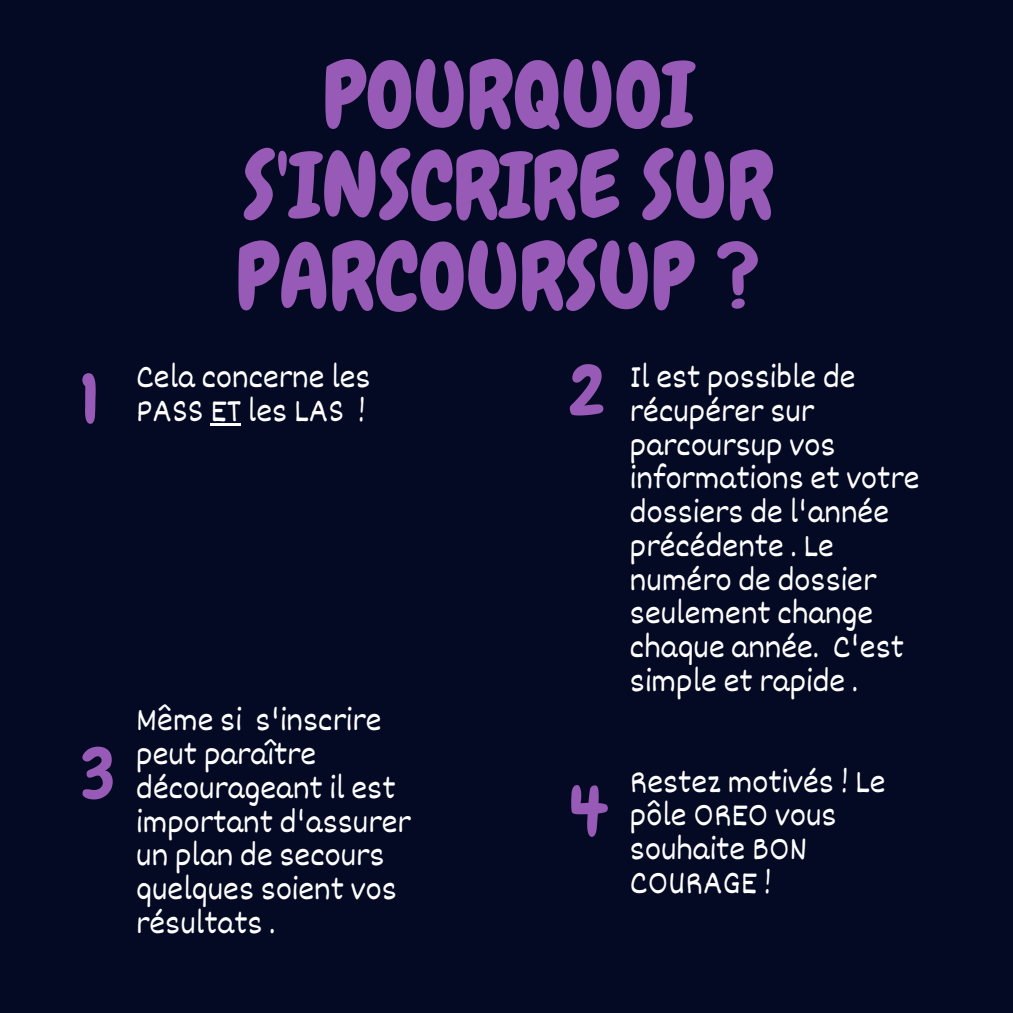
<style>
.page{position:relative;width:1013px;height:1013px;background:#fff}
.page>*{position:absolute;margin:0;border:0;box-sizing:border-box;transform-origin:0 0}
.t1{font:90.62px/90.6px "Chewy";color:#975ab6;text-align:center}
.t2{font:70.25px "Chewy";color:#975ab6}
.t3{font:33.75px/33.8px "Dekko";color:#fff}
</style>
<div class="page">
<div style="left:0;top:0;width:1012px;height:1012px;background:#050a24"></div>
<hr style="left:210px;top:422px;width:31px;height:3px;background:#fff">
<p class="t2" style="left:81px;top:355px;width:20px">1</p>
<p class="t2" style="left:81px;top:729px;width:36px">3</p>
<p class="t1" style="left:236px;top:50px;width:539px">POURQUOI<br>S'INSCRIRE SUR<br>PARCOURSUP ?</p>
<p class="t3" style="left:136px;top:358px;width:236px">Cela concerne les<br>PASS ET les LAS !</p>
<p class="t3" style="left:630px;top:358px;width:291px">Il est possible de récupérer sur parcoursup vos informations et votre dossiers de l'année précédente . Le numéro de dossier seulement change chaque année. C'est simple et rapide .</p>
<p class="t2" style="left:569px;top:346px;width:37px">2</p>
<p class="t3" style="left:136px;top:701px;width:276px">Même si s'inscrire peut paraître décourageant il est important d'assurer un plan de secours quelques soient vos résultats .</p>
<p class="t2" style="left:569px;top:767px;width:39px">4</p>
<p class="t3" style="left:630px;top:763px;width:257px">Restez motivés ! Le pôle OREO vous souhaite BON<br>COURAGE !</p>
</div>
